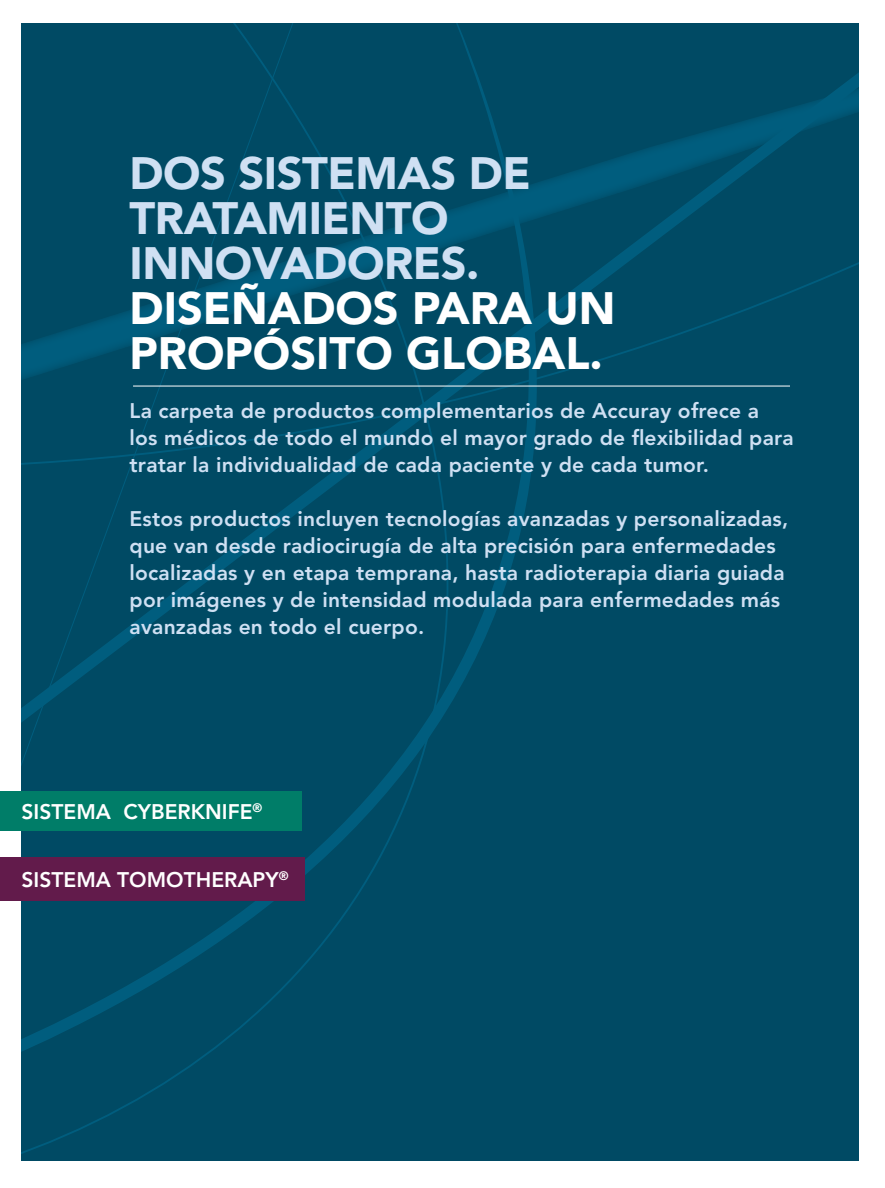
<style>
.page{position:relative;width:885px;height:1188px;background:#fff}
.page>*{position:absolute;margin:0;border:0;box-sizing:border-box;transform-origin:0 0}
.t1{font:900 45px/45px "Avenir";letter-spacing:-.01em;color:#cfe0f3}
.t2{font:900 45px/45px "Avenir";color:#fff}
.t3{font:800 21px/27px "Avenir";letter-spacing:.01em;color:#cfe0f3}
.t4{font:800 21px "Avenir";color:#fff}
</style>
<div class="page">
<div style="left:342px;top:24px;width:517px;height:1137px;background:#004a64"></div>
<svg style="left:22px;top:24px;width:320px;height:1137px;background:#004b65"></svg>
<div style="left:0;top:857px;width:305px;height:44px;background:#621b4b"></div>
<div style="left:0;top:791px;width:302px;height:39px;background:#007d68"></div>
<hr style="left:133px;top:386px;width:657px;height:1px;background:#fff">
<h1 class="t1" style="left:130px;top:151px;width:403px">DOS SISTEMAS DE<br>TRATAMIENTO<br>INNOVADORES.</h1>
<h1 class="t2" style="left:130px;top:286px;width:487px">DISEÑADOS PARA UN<br>PROPÓSITO GLOBAL.</h1>
<p class="t3" style="left:130px;top:397px;width:665px">La carpeta de productos complementarios de Accuray ofrece a<br>los médicos de todo el mundo el mayor grado de flexibilidad para tratar la individualidad de cada paciente y de cada tumor.</p>
<p class="t3" style="left:130px;top:505px;width:660px">Estos productos incluyen tecnologías avanzadas y personalizadas, que van desde radiocirugía de alta precisión para enfermedades localizadas y en etapa temprana, hasta radioterapia diaria guiada por imágenes y de intensidad modulada para enfermedades más avanzadas en todo el cuerpo.</p>
<p class="t4" style="left:22px;top:800px;width:242px">SISTEMA CYBERKNIFE<sup>®</sup></p>
<p class="t4" style="left:22px;top:867px;width:268px">SISTEMA TOMOTHERAPY<sup>®</sup></p>
</div>
